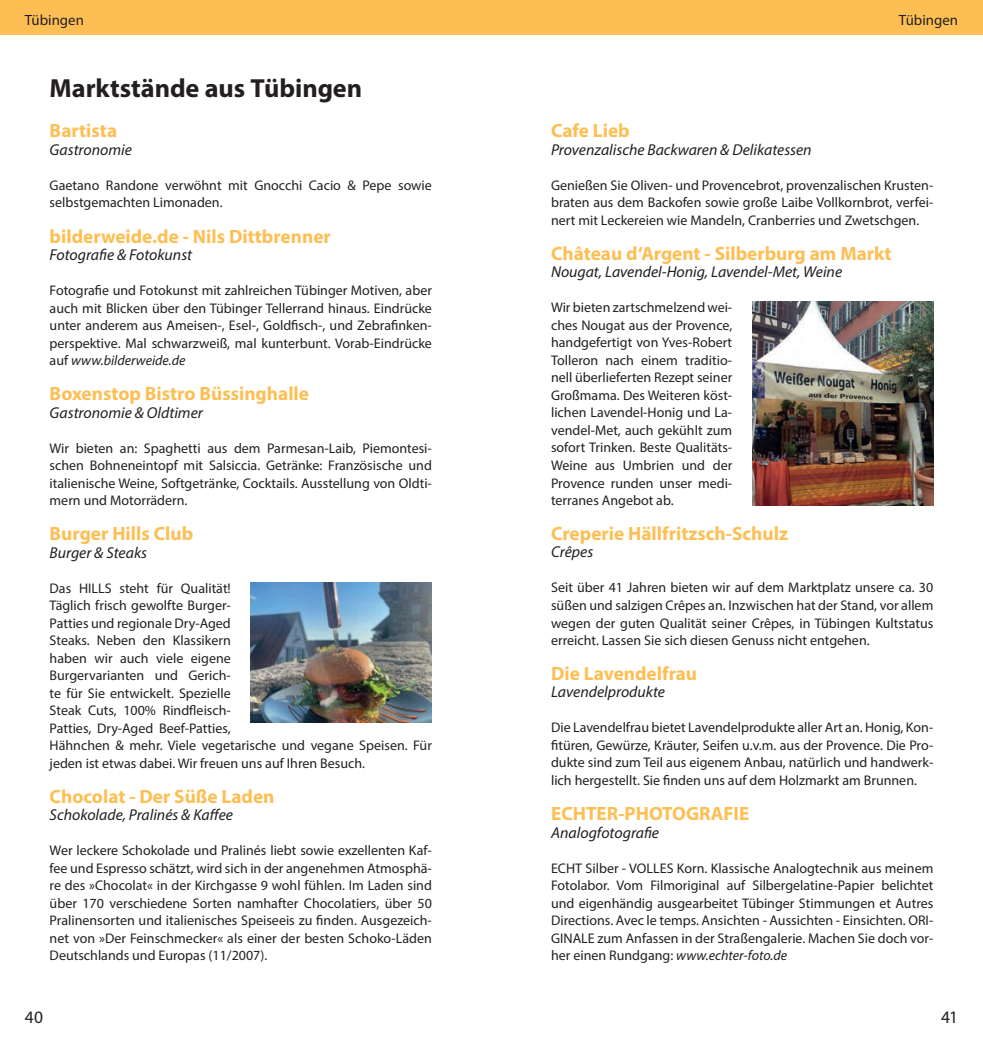
<style>
.page{position:relative;width:983px;height:1042px;background:#fff}
.page>*{position:absolute;margin:0;border:0;box-sizing:border-box;transform-origin:0 0}
.t1{font:700 26.25px "Myriad Pro";letter-spacing:-.005em;color:#231f20}
.t2{font:700 19.25px "Myriad Pro";color:#fdbf54}
.t3{font:17.5px "Myriad Pro";color:#231f20}
.t4{font:italic 15.75px "Myriad Pro";color:#231f20}
.t5{font:14.88px "Myriad Pro";color:#231f20}
.t6{font:14px/17.5px "Myriad Pro";color:#231f20;text-align:justify}
.s1{font-style:italic}
</style>
<div class="page">
<div style="left:0;top:0;width:982px;height:35px;background:#fdbf54"></div>
<img style="left:752px;top:301px;width:181px;height:204px">
<img style="left:251px;top:582px;width:181px;height:140px">
<p class="t5" style="left:25px;top:11px;width:61px">Tübingen</p>
<p class="t5" style="left:898px;top:11px;width:61px">Tübingen</p>
<h1 class="t1" style="left:50px;top:71px;width:314px">Marktstände aus Tübingen</h1>
<h2 class="t2" style="left:50px;top:118px;width:69px">Bartista</h2>
<p class="t4" style="left:50px;top:140px;width:84px">Gastronomie</p>
<p class="t6" style="left:50px;top:176px;width:383px">Gaetano Randone verwöhnt mit Gnocchi Cacio &amp; Pepe sowie selbstgemachten Limonaden.</p>
<h2 class="t2" style="left:50px;top:223px;width:282px">bilderweide.de - Nils Dittbrenner</h2>
<p class="t4" style="left:50px;top:245px;width:144px">Fotografie &amp; Fotokunst</p>
<p class="t6" style="left:50px;top:281px;width:383px">Fotografie und Fotokunst mit zahlreichen Tübinger Motiven, aber auch mit Blicken über den Tübinger Tellerrand hinaus. Eindrücke unter anderem aus Ameisen-, Esel-, Goldfisch-, und Zebrafinken&shy;perspektive. Mal schwarzweiß, mal kunterbunt. Vorab-Eindrücke auf <span class="s1">www.bilderweide.de</span></p>
<h2 class="t2" style="left:50px;top:381px;width:261px">Boxenstop Bistro Büssinghalle</h2>
<p class="t4" style="left:50px;top:402px;width:155px">Gastronomie &amp; Oldtimer</p>
<p class="t6" style="left:50px;top:439px;width:384px">Wir bieten an: Spaghetti aus dem Parmesan-Laib, Piemontesi&shy;schen Bohneneintopf mit Salsiccia. Getränke: Französische und italienische Weine, Softgetränke, Cocktails. Ausstellung von Oldti&shy;mern und Motorrädern.</p>
<h2 class="t2" style="left:50px;top:521px;width:145px">Burger Hills Club</h2>
<p class="t4" style="left:50px;top:542px;width:99px">Burger &amp; Steaks</p>
<p class="t6" style="left:50px;top:579px;width:383px;text-align:left">Das HILLS steht für Qualität!<br>Täglich frisch gewolfte Burger-<br>Patties und regionale Dry-Aged<br>Steaks. Neben den Klassikern<br>haben wir auch viele eigene<br>Burgervarianten und Gerich-<br>te für Sie entwickelt. Spezielle<br>Steak Cuts, 100% Rindfleisch-<br>Patties, Dry-Aged Beef-Patties,<br>Hähnchen &amp; mehr. Viele vegetarische und vegane Speisen. Für jeden ist etwas dabei. Wir freuen uns auf Ihren Besuch.</p>
<h2 class="t2" style="left:50px;top:783px;width:226px">Chocolat - Der Süße Laden</h2>
<p class="t4" style="left:50px;top:805px;width:185px">Schokolade, Pralinés &amp; Kaffee</p>
<p class="t6" style="left:50px;top:841px;width:384px">Wer leckere Schokolade und Pralinés liebt sowie exzellenten Kaf&shy;fee und Espresso schätzt, wird sich in der angenehmen Atmosphä&shy;re des »Chocolat« in der Kirchgasse 9 wohl fühlen. Im Laden sind über 170 verschiedene Sorten namhafter Chocolatiers, über 50<br>Pralinensorten und italienisches Speiseeis zu finden. Ausgezeich&shy;net von »Der Feinschmecker« als einer der besten Schoko-Läden Deutschlands und Europas (11/2007).</p>
<h2 class="t2" style="left:551px;top:118px;width:80px">Cafe Lieb</h2>
<p class="t4" style="left:551px;top:140px;width:262px">Provenzalische Backwaren &amp; Delikatessen</p>
<p class="t6" style="left:551px;top:176px;width:383px">Genießen Sie Oliven- und Provencebrot, provenzalischen Krusten&shy;braten aus dem Backofen sowie große Laibe Vollkornbrot, verfei&shy;nert mit Leckereien wie Mandeln, Cranberries und Zwetschgen.</p>
<h2 class="t2" style="left:551px;top:241px;width:342px">Château d‘Argent - Silberburg am Markt</h2>
<p class="t4" style="left:551px;top:262px;width:292px">Nougat, Lavendel-Honig, Lavendel-Met, Weine</p>
<p class="t6" style="left:551px;top:299px;width:183px">Wir bieten zartschmelzend wei&shy;ches Nougat aus der Provence, handgefertigt von Yves-Robert Tolleron nach einem traditio&shy;nell überlieferten Rezept seiner Großmama. Des Weiteren köst&shy;lichen Lavendel-Honig und La&shy;vendel-Met, auch gekühlt zum sofort Trinken. Beste Qualitäts-Weine aus Umbrien und der Provence runden unser medi&shy;terranes Angebot ab.</p>
<h2 class="t2" style="left:551px;top:521px;width:238px">Creperie Hällfritzsch-Schulz</h2>
<p class="t4" style="left:551px;top:542px;width:44px">Crêpes</p>
<p class="t6" style="left:551px;top:579px;width:383px">Seit über 41 Jahren bieten wir auf dem Marktplatz unsere ca. 30 süßen und salzigen Crêpes an. Inzwischen hat der Stand, vor allem wegen der guten Qualität seiner Crêpes, in Tübingen Kultstatus erreicht. Lassen Sie sich diesen Genuss nicht entgehen.</p>
<h2 class="t2" style="left:551px;top:661px;width:147px">Die Lavendelfrau</h2>
<p class="t4" style="left:551px;top:682px;width:115px">Lavendelprodukte</p>
<p class="t6" style="left:551px;top:719px;width:383px">Die Lavendelfrau bietet Lavendelprodukte aller Art an. Honig, Kon&shy;fitüren, Gewürze, Kräuter, Seifen u.v.m. aus der Provence. Die Pro&shy;dukte sind zum Teil aus eigenem Anbau, natürlich und handwerk&shy;lich hergestellt. Sie finden uns auf dem Holzmarkt am Brunnen.</p>
<h2 class="t2" style="left:551px;top:801px;width:200px">ECHTER-PHOTOGRAFIE</h2>
<p class="t4" style="left:551px;top:822px;width:109px">Analogfotografie</p>
<p class="t6" style="left:551px;top:859px;width:383px">ECHT Silber - VOLLES Korn. Klassische Analogtechnik aus meinem Fotolabor. Vom Filmoriginal auf Silbergelatine-Papier belichtet und eigenhändig ausgearbeitet Tübinger Stimmungen et Autres Directions. Avec le temps. Ansichten - Aussichten - Einsichten. ORI-GINALE zum Anfassen in der Straßengalerie. Machen Sie doch vor&shy;her einen Rundgang: <span class="s1">www.echter-foto.de</span></p>
<p class="t3" style="left:25px;top:1006px;width:20px">40</p>
<p class="t3" style="left:941px;top:1006px;width:18px">41</p>
</div>
